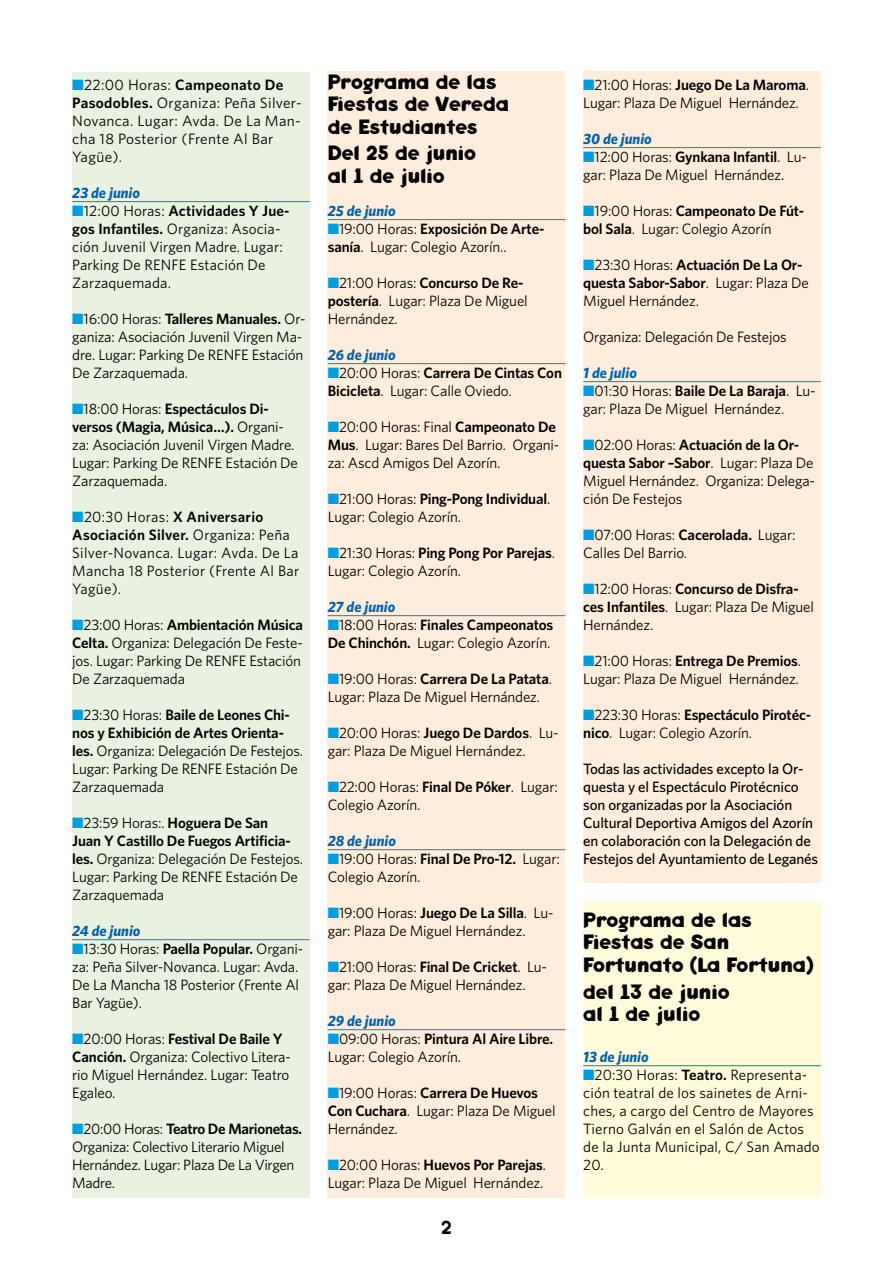
<style>
.page{position:relative;width:893px;height:1263px;background:#fff}
.page>*{position:absolute;margin:0;border:0;box-sizing:border-box;transform-origin:0 0}
.t1{font:700 21px/22.5px "Keedy Sans";color:#000}
.t2{font:19.5px "Keedy Sans Especial";color:#000}
.t3{font:15px/18px "Whitney";letter-spacing:-.01em;color:#000}
.t4{font:15px/18px "Whitney";letter-spacing:.01em;color:#000}
.t5{font:15px/18px "Whitney";letter-spacing:.02em;color:#000}
.t6{font:500 15px/18px "Whitney";letter-spacing:-.01em;color:#000}
.t7{font:italic 700 15px "Whitney";color:#0062ac}
.s1{color:#009ee0}
.s2{font-weight:600}
</style>
<div class="page">
<div style="left:72px;top:72px;width:238px;height:1126px;background:#e9f1e1"></div>
<div style="left:328px;top:71px;width:237px;height:1127px;background:#feeddc"></div>
<div style="left:583px;top:71px;width:238px;height:811px;background:#feeddc"></div>
<div style="left:583px;top:901px;width:238px;height:297px;background:#fffbdb"></div>
<hr style="left:72px;top:201px;width:238px;height:1px;background:#009ee0">
<hr style="left:72px;top:939px;width:238px;height:1px;background:#009ee0">
<hr style="left:328px;top:219px;width:237px;height:1px;background:#009ee0">
<hr style="left:328px;top:363px;width:237px;height:1px;background:#009ee0">
<hr style="left:328px;top:615px;width:237px;height:1px;background:#009ee0">
<hr style="left:328px;top:849px;width:237px;height:1px;background:#009ee0">
<hr style="left:328px;top:1029px;width:237px;height:1px;background:#009ee0">
<hr style="left:583px;top:147px;width:238px;height:1px;background:#009ee0">
<hr style="left:583px;top:381px;width:238px;height:1px;background:#009ee0">
<hr style="left:583px;top:1065px;width:238px;height:1px;background:#009ee0">
<p class="t5" style="left:72px;top:75px;width:231px"><span class="s1">■</span>22:00 Horas: <span class="s2">Campeonato De<br>Pasodobles.</span> Organiza: Peña Silver-<br>Novanca. Lugar: Avda. De La Man&shy;cha 18 Posterior (Frente Al Bar<br>Yagüe).</p>
<p class="t7" style="left:72px;top:183px;width:69px">23 de junio</p>
<p class="t4" style="left:72px;top:201px;width:219px"><span class="s1">■</span>12:00 Horas: <span class="s2">Actividades Y Jue&shy;gos Infantiles.</span> Organiza: Asocia&shy;ción Juvenil Virgen Madre. Lugar:<br>Parking De RENFE Estación De<br>Zarzaquemada.</p>
<p class="t3" style="left:72px;top:309px;width:235px"><span class="s1">■</span>16:00 Horas: <span class="s2">Talleres Manuales.</span> Or&shy;ganiza: Asociación Juvenil Virgen Ma&shy;dre. Lugar: Parking De RENFE Estación De Zarzaquemada.</p>
<p class="t3" style="left:72px;top:399px;width:227px"><span class="s1">■</span>18:00 Horas: <span class="s2">Espectáculos Di&shy;versos (Magia, Música…).</span> Organi&shy;za: Asociación Juvenil Virgen Madre.<br>Lugar: Parking De RENFE Estación De<br>Zarzaquemada.</p>
<p class="t5" style="left:72px;top:507px;width:229px"><span class="s1">■</span>20:30 Horas: <span class="s2">X Aniversario<br>Asociación Silver.</span> Organiza: Peña<br>Silver-Novanca. Lugar: Avda. De La<br>Mancha 18 Posterior (Frente Al Bar<br>Yagüe).</p>
<p class="t3" style="left:72px;top:615px;width:232px"><span class="s1">■</span>23:00 Horas: <span class="s2">Ambientación Música<br>Celta.</span> Organiza: Delegación De Feste&shy;jos. Lugar: Parking De RENFE Estación<br>De Zarzaquemada</p>
<p class="t3" style="left:72px;top:705px;width:232px"><span class="s1">■</span>23:30 Horas: <span class="s2">Baile de Leones Chi&shy;nos y Exhibición de Artes Orienta&shy;les.</span> Organiza: Delegación De Festejos.<br>Lugar: Parking De RENFE Estación De<br>Zarzaquemada</p>
<p class="t3" style="left:72px;top:813px;width:232px"><span class="s1">■</span>23:59 Horas:. <span class="s2">Hoguera De San<br>Juan Y Castillo De Fuegos Artificia&shy;les.</span> Organiza: Delegación De Festejos.<br>Lugar: Parking De RENFE Estación De<br>Zarzaquemada</p>
<p class="t7" style="left:72px;top:921px;width:70px">24 de junio</p>
<p class="t3" style="left:72px;top:939px;width:232px"><span class="s1">■</span>13:30 Horas: <span class="s2">Paella Popular.</span> Organi&shy;za: Peña Silver-Novanca. Lugar: Avda.<br>De La Mancha 18 Posterior (Frente Al<br>Bar Yagüe).</p>
<p class="t3" style="left:72px;top:1029px;width:220px"><span class="s1">■</span>20:00 Horas: <span class="s2">Festival De Baile Y<br>Canción.</span> Organiza: Colectivo Litera&shy;rio Miguel Hernández. Lugar: Teatro<br>Egaleo.</p>
<p class="t3" style="left:72px;top:1119px;width:231px"><span class="s1">■</span>20:00 Horas: <span class="s2">Teatro De Marionetas.<br></span>Organiza: Colectivo Literario Miguel<br>Hernández. Lugar: Plaza De La Virgen<br>Madre.</p>
<h1 class="t1" style="left:328px;top:70px;width:183px">Programa de las<br>Fiestas de Vereda de Estudiantes</h1>
<h1 class="t1" style="left:328px;top:142px;width:150px">Del 25 de junio al 1 de julio</h1>
<p class="t7" style="left:328px;top:201px;width:69px">25 de junio</p>
<p class="t3" style="left:328px;top:219px;width:218px"><span class="s1">■</span>19:00 Horas: <span class="s2">Exposición De Arte&shy;sanía</span>. Lugar: Colegio Azorín..</p>
<p class="t3" style="left:328px;top:273px;width:201px"><span class="s1">■</span>21:00 Horas: <span class="s2">Concurso De Re&shy;postería</span>. Lugar: Plaza De Miguel<br>Hernández.</p>
<p class="t7" style="left:328px;top:345px;width:69px">26 de junio</p>
<p class="t3" style="left:328px;top:363px;width:236px"><span class="s1">■</span>20:00 Horas: <span class="s2">Carrera De Cintas Con<br>Bicicleta</span>. Lugar: Calle Oviedo.</p>
<p class="t3" style="left:328px;top:417px;width:233px"><span class="s1">■</span>20:00 Horas: Final <span class="s2">Campeonato De<br>Mus</span>. Lugar: Bares Del Barrio. Organi&shy;za: Ascd Amigos Del Azorín.</p>
<p class="t3" style="left:328px;top:489px;width:224px"><span class="s1">■</span>21:00 Horas: <span class="s2">Ping-Pong Individual</span>.<br>Lugar: Colegio Azorín.</p>
<p class="t3" style="left:328px;top:543px;width:229px"><span class="s1">■</span>21:30 Horas: <span class="s2">Ping Pong Por Parejas</span>.<br>Lugar: Colegio Azorín.</p>
<p class="t7" style="left:328px;top:597px;width:69px">27 de junio</p>
<p class="t3" style="left:328px;top:615px;width:227px"><span class="s1">■</span>18:00 Horas: <span class="s2">Finales Campeonatos<br>De Chinchón.</span> Lugar: Colegio Azorín.</p>
<p class="t3" style="left:328px;top:669px;width:226px"><span class="s1">■</span>19:00 Horas: <span class="s2">Carrera De La Patata</span>.<br>Lugar: Plaza De Miguel Hernández.</p>
<p class="t3" style="left:328px;top:723px;width:232px"><span class="s1">■</span>20:00 Horas: <span class="s2">Juego De Dardos</span>. Lu&shy;gar: Plaza De Miguel Hernández.</p>
<p class="t3" style="left:328px;top:777px;width:231px"><span class="s1">■</span>22:00 Horas: <span class="s2">Final De Póker</span>. Lugar:<br>Colegio Azorín.</p>
<p class="t7" style="left:328px;top:831px;width:70px">28 de junio</p>
<p class="t3" style="left:328px;top:849px;width:234px"><span class="s1">■</span>19:00 Horas: <span class="s2">Final De Pro-12.</span> Lugar:<br>Colegio Azorín.</p>
<p class="t3" style="left:328px;top:903px;width:227px"><span class="s1">■</span>19:00 Horas: <span class="s2">Juego De La Silla</span>. Lu&shy;gar: Plaza De Miguel Hernández.</p>
<p class="t3" style="left:328px;top:957px;width:221px"><span class="s1">■</span>21:00 Horas: <span class="s2">Final De Cricket</span>. Lu&shy;gar: Plaza De Miguel Hernández.</p>
<p class="t7" style="left:328px;top:1011px;width:70px">29 de junio</p>
<p class="t3" style="left:328px;top:1029px;width:227px"><span class="s1">■</span>09:00 Horas: <span class="s2">Pintura Al Aire Libre.<br></span>Lugar: Colegio Azorín.</p>
<p class="t3" style="left:328px;top:1083px;width:229px"><span class="s1">■</span>19:00 Horas: <span class="s2">Carrera De Huevos<br>Con Cuchara</span>. Lugar: Plaza De Miguel<br>Hernández.</p>
<p class="t3" style="left:328px;top:1155px;width:220px"><span class="s1">■</span>20:00 Horas: <span class="s2">Huevos Por Parejas</span>.<br>Lugar: Plaza De Miguel Hernández.</p>
<h2 class="t2" style="left:441px;top:1216px;width:12px">2</h2>
<p class="t3" style="left:583px;top:75px;width:227px"><span class="s1">■</span>21:00 Horas: <span class="s2">Juego De La Maroma</span>.<br>Lugar: Plaza De Miguel Hernández.</p>
<p class="t7" style="left:583px;top:129px;width:70px">30 de junio</p>
<p class="t3" style="left:583px;top:147px;width:225px"><span class="s1">■</span>12:00 Horas: <span class="s2">Gynkana Infantil</span>. Lu&shy;gar: Plaza De Miguel Hernández.</p>
<p class="t3" style="left:583px;top:201px;width:222px"><span class="s1">■</span>19:00 Horas: <span class="s2">Campeonato De Fút&shy;bol Sala</span>. Lugar: Colegio Azorín</p>
<p class="t3" style="left:583px;top:255px;width:227px"><span class="s1">■</span>23:30 Horas: <span class="s2">Actuación De La Or&shy;questa Sabor-Sabor</span>. Lugar: Plaza De<br>Miguel Hernández.</p>
<p class="t3" style="left:583px;top:327px;width:205px">Organiza: Delegación De Festejos</p>
<p class="t7" style="left:583px;top:363px;width:55px">1 de julio</p>
<p class="t3" style="left:583px;top:381px;width:234px"><span class="s1">■</span>01:30 Horas: <span class="s2">Baile De La Baraja</span>. Lu&shy;gar: Plaza De Miguel Hernández.</p>
<p class="t3" style="left:583px;top:435px;width:233px"><span class="s1">■</span>02:00 Horas: <span class="s2">Actuación de la Or&shy;questa Sabor –Sabor</span>. Lugar: Plaza De<br>Miguel Hernández. Organiza: Delega&shy;ción De Festejos</p>
<p class="t3" style="left:583px;top:525px;width:214px"><span class="s1">■</span>07:00 Horas: <span class="s2">Cacerolada.</span> Lugar:<br>Calles Del Barrio.</p>
<p class="t3" style="left:583px;top:579px;width:232px"><span class="s1">■</span>12:00 Horas: <span class="s2">Concurso de Disfra&shy;ces Infantiles</span>. Lugar: Plaza De Miguel<br>Hernández.</p>
<p class="t3" style="left:583px;top:651px;width:219px"><span class="s1">■</span>21:00 Horas: <span class="s2">Entrega De Premios</span>.<br>Lugar: Plaza De Miguel Hernández.</p>
<p class="t3" style="left:583px;top:705px;width:229px"><span class="s1">■</span>223:30 Horas: <span class="s2">Espectáculo Pirotéc&shy;nico</span>. Lugar: Colegio Azorín.</p>
<p class="t6" style="left:583px;top:760px;width:236px">Todas las actividades excepto la Or&shy;questa y el Espectáculo Pirotécnico son organizadas por la Asociación Cultural Deportiva Amigos del Azorín en colaboración con la Delegación de Festejos del Ayuntamiento de Leganés</p>
<h1 class="t1" style="left:583px;top:909px;width:232px">Programa de las<br>Fiestas de San<br>Fortunato (La Fortuna)</h1>
<h1 class="t1" style="left:583px;top:980px;width:148px">del 13 de junio al 1 de julio</h1>
<p class="t7" style="left:583px;top:1047px;width:67px">13 de junio</p>
<p class="t4" style="left:583px;top:1065px;width:238px"><span class="s1">■</span>20:30 Horas: <span class="s2">Teatro.</span> Representa&shy;ción teatral de los sainetes de Arni&shy;ches, a cargo del Centro de Mayores<br>Tierno Galván en el Salón de Actos de la Junta Municipal, C/ San Amado<br>20.</p>
</div>
